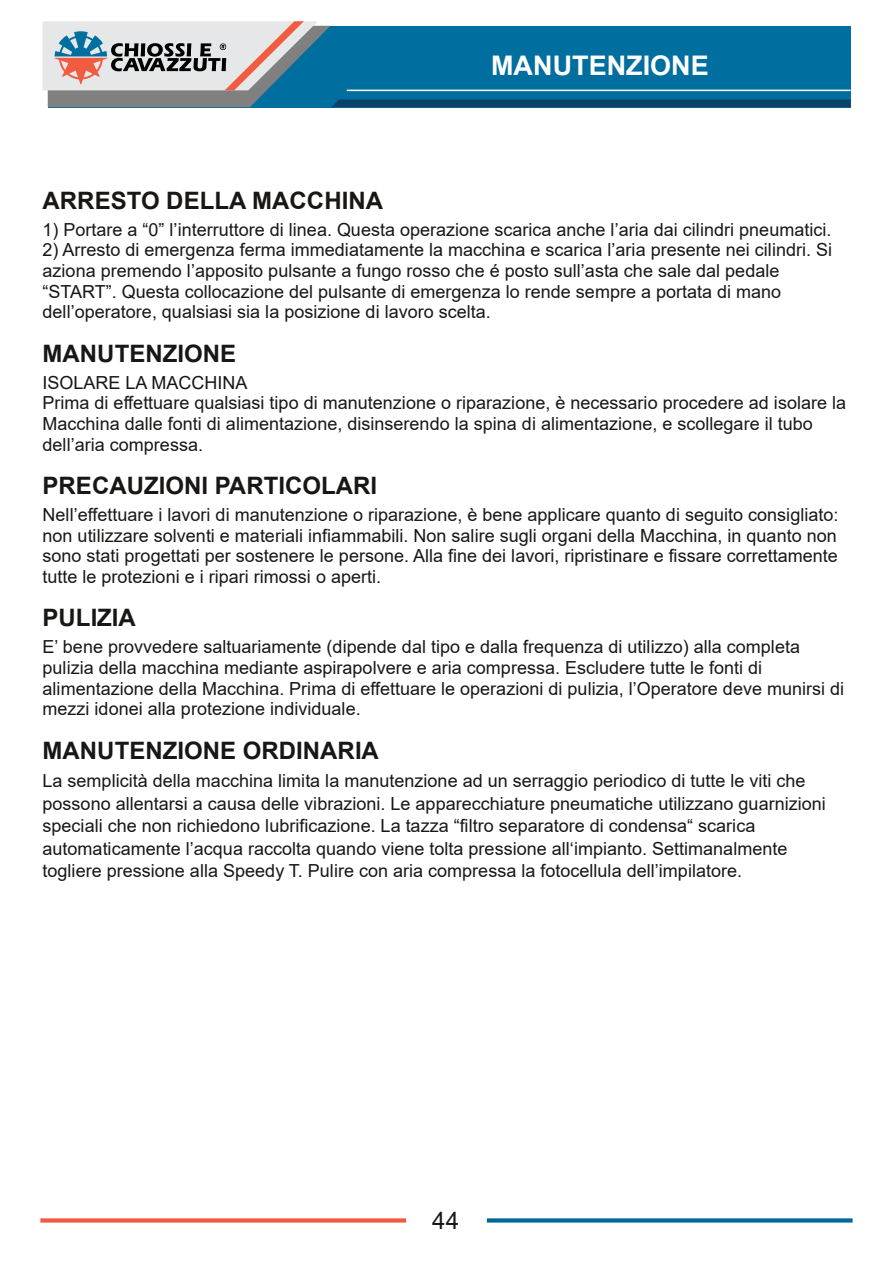
<style>
.page{position:relative;width:893px;height:1263px;background:#fff}
.page>*{position:absolute;margin:0;border:0;box-sizing:border-box;transform-origin:0 0}
.t1{font:700 27px "Arial";color:#fff}
.t2{font:700 24px "Arial";letter-spacing:.005em;color:#181715}
.t3{font:24px "Arial";color:#181715}
.t4{font:18px/20.7px "Arial";color:#181715}
</style>
<div class="page">
<svg style="left:489px;top:1218px;width:361px;height:4px"></svg>
<svg style="left:43px;top:1218px;width:361px;height:4px"></svg>
<svg style="left:43px;top:21px;width:807px;height:86px;background:#4588a7"></svg>
<h1 class="t1" style="left:491px;top:51px;width:219px">MANUTENZIONE</h1>
<h2 class="t2" style="left:43px;top:187px;width:342px">ARRESTO DELLA MACCHINA</h2>
<p class="t4" style="left:43px;top:219px;width:790px">1) Portare a “0” l’interruttore di linea. Questa operazione scarica anche l’aria dai cilindri pneumatici.</p>
<p class="t4" style="left:43px;top:240px;width:791px">2) Arresto di emergenza ferma immediatamente la macchina e scarica l’aria presente nei cilindri. Si aziona premendo l’apposito pulsante a fungo rosso che é posto sull’asta che sale dal pedale “START”. Questa collocazione del pulsante di emergenza lo rende sempre a portata di mano dell’operatore, qualsiasi sia la posizione di lavoro scelta.</p>
<h2 class="t2" style="left:43px;top:340px;width:195px">MANUTENZIONE</h2>
<p class="t4" style="left:43px;top:372px;width:805px">ISOLARE LA MACCHINA<br>Prima di effettuare qualsiasi tipo di manutenzione o riparazione, è necessario procedere ad isolare la Macchina dalle fonti di alimentazione, disinserendo la spina di alimentazione, e scollegare il tubo dell’aria compressa.</p>
<h2 class="t2" style="left:43px;top:472px;width:336px">PRECAUZIONI PARTICOLARI</h2>
<p class="t4" style="left:43px;top:504px;width:797px;text-align:justify">Nell’effettuare i lavori di manutenzione o riparazione, è bene applicare quanto di seguito consigliato: non utilizzare solventi e materiali infiammabili. Non salire sugli organi della Macchina, in quanto non sono stati progettati per sostenere le persone. Alla fine dei lavori, ripristinare e fissare correttamente tutte le protezioni e i ripari rimossi o aperti.</p>
<h2 class="t2" style="left:43px;top:605px;width:95px">PULIZIA</h2>
<p class="t4" style="left:43px;top:637px;width:803px">E’ bene provvedere saltuariamente (dipende dal tipo e dalla frequenza di utilizzo) alla completa pulizia della macchina mediante aspirapolvere e aria compressa. Escludere tutte le fonti di alimentazione della Macchina. Prima di effettuare le operazioni di pulizia, l’Operatore deve munirsi di mezzi idonei alla protezione individuale.</p>
<h2 class="t2" style="left:43px;top:737px;width:338px">MANUTENZIONE ORDINARIA</h2>
<p class="t4" style="left:43px;top:770px;width:785px;line-height:22.5px">La semplicità della macchina limita la manutenzione ad un serraggio periodico di tutte le viti che possono allentarsi a causa delle vibrazioni. Le apparecchiature pneumatiche utilizzano guarnizioni speciali che non richiedono lubrificazione. La tazza “filtro separatore di condensa“ scarica automaticamente l’acqua raccolta quando viene tolta pressione all‘impianto. Settimanalmente togliere pressione alla Speedy T. Pulire con aria compressa la fotocellula dell’impilatore.</p>
<h2 class="t3" style="left:432px;top:1207px;width:28px">44</h2>
</div>
